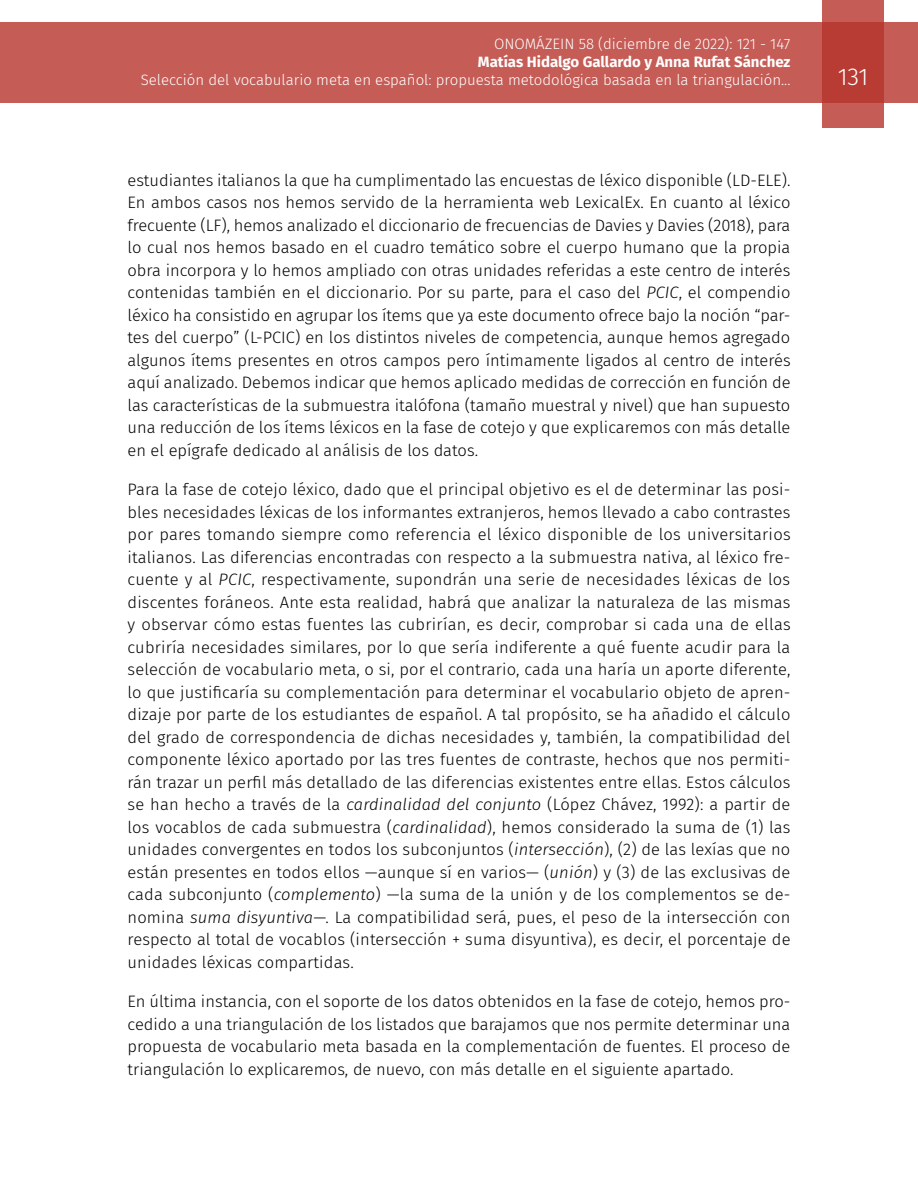
<style>
.page{position:relative;width:918px;height:1188px;background:#fff}
.page>*{position:absolute;margin:0;border:0;box-sizing:border-box;transform-origin:0 0}
.t1{font:300 24px "Fira Sans";color:#fff}
.t2{font:300 16.5px/22.5px "Fira Sans";color:#000;text-align:justify}
.t3{font:300 15px "Fira Sans";color:#fff}
.t4{font:700 15px "Fira Sans";color:#fff}
.s1{font-style:italic}
</style>
<div class="page">
<div style="left:0;top:23px;width:918px;height:80px;background:#c55c56"></div>
<svg style="left:822px;top:0;width:62px;height:128px;background:#bd4740"></svg>
<p class="t3" style="left:494px;top:34px;width:298px">ONOMÁZEIN 58 (diciembre de 2022): 121 - 147</p>
<p class="t4" style="left:478px;top:50px;width:314px">Matías Hidalgo Gallardo y Anna Rufat Sánchez</p>
<p class="t3" style="left:141px;top:70px;width:651px">Selección del vocabulario meta en español: propuesta metodológica basada en la triangulación...</p>
<h1 class="t1" style="left:838px;top:60px;width:32px">131</h1>
<p class="t2" style="left:128px;top:168px;width:665px">estudiantes italianos la que ha cumplimentado las encuestas de léxico disponible (LD-ELE).<br>En ambos casos nos hemos servido de la herramienta web LexicalEx. En cuanto al léxico frecuente (LF), hemos analizado el diccionario de frecuencias de Davies y Davies (2018), para lo cual nos hemos basado en el cuadro temático sobre el cuerpo humano que la propia obra incorpora y lo hemos ampliado con otras unidades referidas a este centro de interés contenidas también en el diccionario. Por su parte, para el caso del <span class="s1">PCIC</span>, el compendio léxico ha consistido en agrupar los ítems que ya este documento ofrece bajo la noción “par&shy;tes del cuerpo” (L-PCIC) en los distintos niveles de competencia, aunque hemos agregado algunos ítems presentes en otros campos pero íntimamente ligados al centro de interés aquí analizado. Debemos indicar que hemos aplicado medidas de corrección en función de las características de la submuestra italófona (tamaño muestral y nivel) que han supuesto una reducción de los ítems léxicos en la fase de cotejo y que explicaremos con más detalle en el epígrafe dedicado al análisis de los datos.</p>
<p class="t2" style="left:128px;top:478px;width:665px">Para la fase de cotejo léxico, dado que el principal objetivo es el de determinar las posi&shy;bles necesidades léxicas de los informantes extranjeros, hemos llevado a cabo contrastes por pares tomando siempre como referencia el léxico disponible de los universitarios italianos. Las diferencias encontradas con respecto a la submuestra nativa, al léxico fre&shy;cuente y al <span class="s1">PCIC</span>, respectivamente, supondrán una serie de necesidades léxicas de los discentes foráneos. Ante esta realidad, habrá que analizar la naturaleza de las mismas y observar cómo estas fuentes las cubrirían, es decir, comprobar si cada una de ellas cubriría necesidades similares, por lo que sería indiferente a qué fuente acudir para la selección de vocabulario meta, o si, por el contrario, cada una haría un aporte diferente, lo que justificaría su complementación para determinar el vocabulario objeto de apren&shy;dizaje por parte de los estudiantes de español. A tal propósito, se ha añadido el cálculo del grado de correspondencia de dichas necesidades y, también, la compatibilidad del componente léxico aportado por las tres fuentes de contraste, hechos que nos permiti&shy;rán trazar un perfil más detallado de las diferencias existentes entre ellas. Estos cálculos se han hecho a través de la <span class="s1">cardinalidad del conjunto</span> (López Chávez, 1992): a partir de los vocablos de cada submuestra (<span class="s1">cardinalidad</span>), hemos considerado la suma de (1) las unidades convergentes en todos los subconjuntos (<span class="s1">intersección</span>), (2) de las lexías que no están presentes en todos ellos —aunque sí en varios— (<span class="s1">unión</span>) y (3) de las exclusivas de cada subconjunto (<span class="s1">complemento</span>) —la suma de la unión y de los complementos se de&shy;nomina <span class="s1">suma disyuntiva</span>—. La compatibilidad será, pues, el peso de la intersección con respecto al total de vocablos (intersección + suma disyuntiva), es decir, el porcentaje de unidades léxicas compartidas.</p>
<p class="t2" style="left:128px;top:990px;width:664px">En última instancia, con el soporte de los datos obtenidos en la fase de cotejo, hemos pro&shy;cedido a una triangulación de los listados que barajamos que nos permite determinar una propuesta de vocabulario meta basada en la complementación de fuentes. El proceso de triangulación lo explicaremos, de nuevo, con más detalle en el siguiente apartado.</p>
</div>
